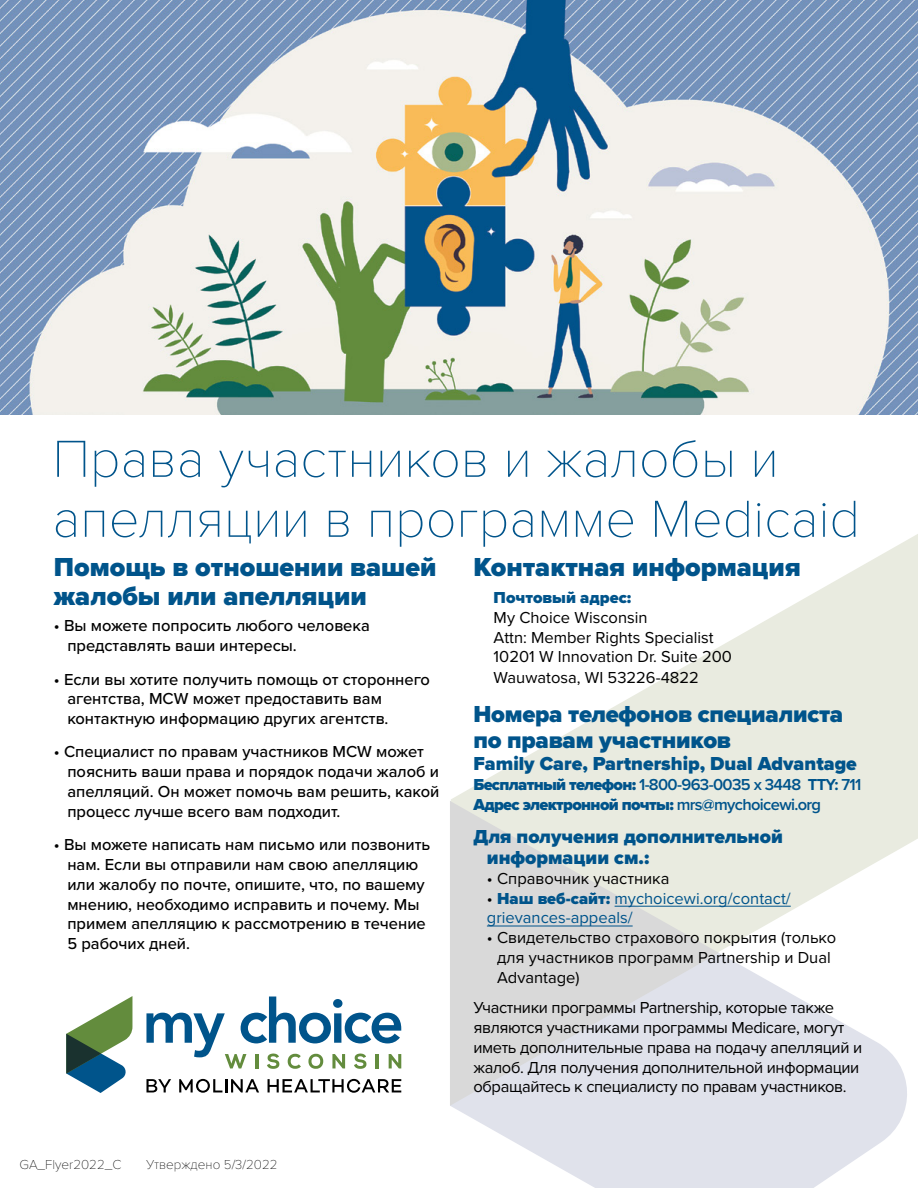
<style>
.page{position:relative;width:918px;height:1188px;background:#fff}
.page>*{position:absolute;margin:0;border:0;box-sizing:border-box;transform-origin:0 0}
.t1{font:100 54px/60px "Proxima Nova T";color:#00548b}
.t2{font:900 27px/28.5px "Proxima Nova";color:#00548b}
.t3{font:900 24px/25.5px "Proxima Nova";letter-spacing:-.01em;color:#00548b}
.t4{font:900 19.5px/21px "Proxima Nova";color:#00548b}
.t5{font:500 16.5px/19.8px "Proxima Nova";color:#000}
.t6{font:16.5px/19.8px "Proxima Nova";letter-spacing:-.02em;color:#000}
.t7{font:16.5px/20.2px "Proxima Nova";color:#000}
.t8{font:900 16.5px/19.8px "Proxima Nova";letter-spacing:-.04em;color:#00548b}
.t9{font:16.5px/19.8px "Proxima Nova";color:#00548b}
.t10{font:900 16.5px "Proxima Nova";color:#00548b}
.t11{font:100 13.5px "Proxima Nova T";color:#000}
.s1{font-weight:600}
.s2{font-weight:700}
.s3{color:#000}
.s4{font-weight:900}
</style>
<div class="page">
<svg style="left:451px;top:1104px;width:455px;height:84px;fill:#e0e2eb"></svg>
<svg style="left:451px;top:534px;width:467px;height:570px"></svg>
<svg style="left:450px;top:801px;width:269px;height:305px;fill:#dcdedd"></svg>
<hr style="left:615px;top:906px;width:176px;height:1px;background:#00548b">
<hr style="left:487px;top:926px;width:146px;height:1px;background:#00548b">
<img style="left:0;top:0;width:918px;height:415px">
<svg style="left:66px;top:996px;width:66px;height:97px"></svg>
<svg style="left:146px;top:997px;width:255px;height:72px"></svg>
<svg style="left:146px;top:1079px;width:25px;height:13px"></svg>
<svg style="left:179px;top:1079px;width:80px;height:14px"></svg>
<svg style="left:268px;top:1079px;width:133px;height:14px"></svg>
<h1 class="t1" style="left:52px;top:425px;width:809px">Права участников и жалобы и апелляции в программе Medicaid</h1>
<h2 class="t2" style="left:54px;top:553px;width:384px">Помощь в отношении вашей жалобы или апелляции</h2>
<p class="t5" style="left:67px;top:616px;width:304px;text-indent:-13px">• Вы можете попросить любого человека представлять ваши интересы.</p>
<p class="t5" style="left:67px;top:669px;width:364px;text-indent:-13px">• Если вы хотите получить помощь от стороннего агентства, MCW может предоставить вам контактную информацию других агентств.</p>
<p class="t5" style="left:67px;top:741px;width:374px;text-indent:-13px">• Специалист по правам участников MCW может пояснить ваши права и порядок подачи жалоб и апелляций. Он может помочь вам решить, какой процесс лучше всего вам подходит.</p>
<p class="t5" style="left:67px;top:834px;width:364px;text-indent:-13px">• Вы можете написать нам письмо или позвонить нам. Если вы отправили нам свою апелляцию или жалобу по почте, опишите, что, по вашему мнению, необходимо исправить и почему. Мы примем апелляцию к рассмотрению в течение 5 рабочих дней.</p>
<h2 class="t2" style="left:473px;top:553px;width:329px">Контактная информация</h2>
<p class="t10" style="left:494px;top:585px;width:139px">Почтовый адрес:</p>
<p class="t7" style="left:494px;top:606px;width:240px">My Choice Wisconsin<br>Attn: Member Rights Specialist<br>10201 W Innovation Dr. Suite 200<br>Wauwatosa, WI 53226-4822</p>
<h3 class="t3" style="left:473px;top:701px;width:371px">Номера телефонов специалиста по правам участников</h3>
<p class="t4" style="left:473px;top:753px;width:385px">Family Care, Partnership, Dual Advantage</p>
<p class="t8" style="left:473px;top:775px;width:390px">Бесплатный телефон: <span class="s1">1-800-963-0035 x 3448</span> <span class="s2">TTY:</span> <span class="s1">711<br></span>Адрес электронной почты: <span class="s1">mrs@mychoicewi.org</span></p>
<p class="t4" style="left:487px;top:826px;width:297px;text-indent:-13px">Для получения дополнительной информации см.:</p>
<p class="t7" style="left:487px;top:867px;width:184px">• Справочник участника</p>
<p class="t9" style="left:487px;top:887px;width:305px"><span class="s3">•</span> <span class="s4">Наш веб-сайт:</span> mychoicewi.org/contact/ grievances-appeals/</p>
<p class="t7" style="left:497px;top:927px;width:341px;line-height:19.8px;text-indent:-10px">• Свидетельство страхового покрытия (только для участников программ Partnership и Dual<br>Advantage)</p>
<p class="t6" style="left:473px;top:997px;width:390px">Участники программы Partnership, которые также являются участниками программы Medicare, могут иметь дополнительные права на подачу апелляций и жалоб. Для получения дополнительной информации обращайтесь к специалисту по правам участников.</p>
<p class="t11" style="left:20px;top:1154px;width:104px">GA_Flyer2022_C</p>
<p class="t11" style="left:146px;top:1154px;width:133px">Утверждено 5/3/2022</p>
</div>
